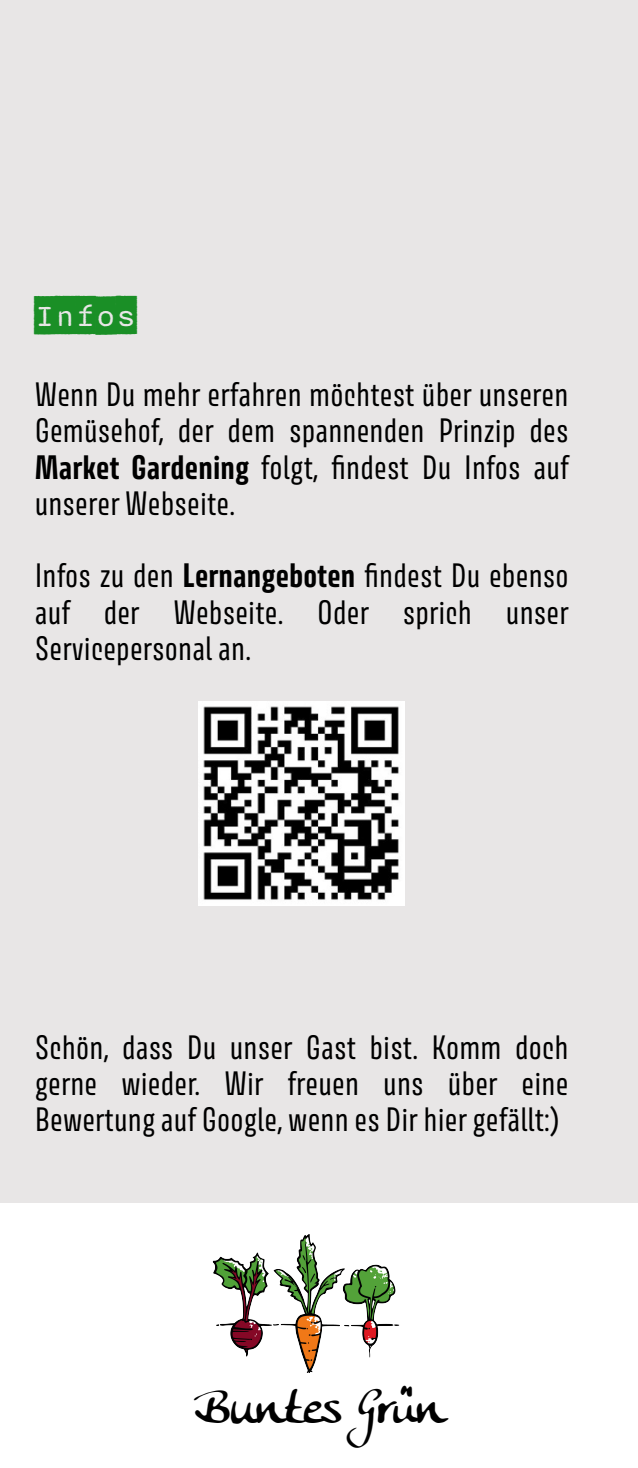
<style>
.page{position:relative;width:638px;height:1468px;background:#fff}
.page>*{position:absolute;margin:0;border:0;box-sizing:border-box;transform-origin:0 0}
.t1{font:49.73px "Anke Calligraphic FG";letter-spacing:.005em;color:#000}
.t2{font:33.75px "Nitti Typewriter Cameo";letter-spacing:.005em;color:#1a8f26}
.t3{font:30.15px/36.2px "Avory I Latn";letter-spacing:.005em;color:#000;text-align:justify}
.s1{font-weight:700}
</style>
<div class="page">
<div style="left:0;top:0;width:638px;height:1467px;background:#e8e6e6"></div>
<div style="left:0;top:1203px;width:638px;height:264px;background:#fff"></div>
<img style="left:207px;top:1234px;width:197px;height:138px">
<img style="left:199px;top:701px;width:205px;height:204px">
<p class="t2" style="left:35px;top:293px;width:103px">INFOS</p>
<p class="t3" style="left:35px;top:376px;width:535px">Wenn Du mehr erfahren möchtest über unseren Gemüsehof, der dem spannenden Prinzip des <span class="s1">Market Gardening</span> folgt, findest Du Infos auf unserer Webseite.</p>
<p class="t3" style="left:35px;top:557px;width:535px">Infos zu den <span class="s1">Lernangeboten</span> findest Du ebenso auf der Webseite. Oder sprich unser Servicepersonal an.</p>
<p class="t3" style="left:35px;top:1028px;width:535px">Schön, dass Du unser Gast bist. Komm doch gerne wieder. Wir freuen uns über eine Bewertung auf Google, wenn es Dir hier gefä t:)</p>
<h1 class="t1" style="left:194px;top:1376px;width:251px">Buntes Grün</h1>
</div>
